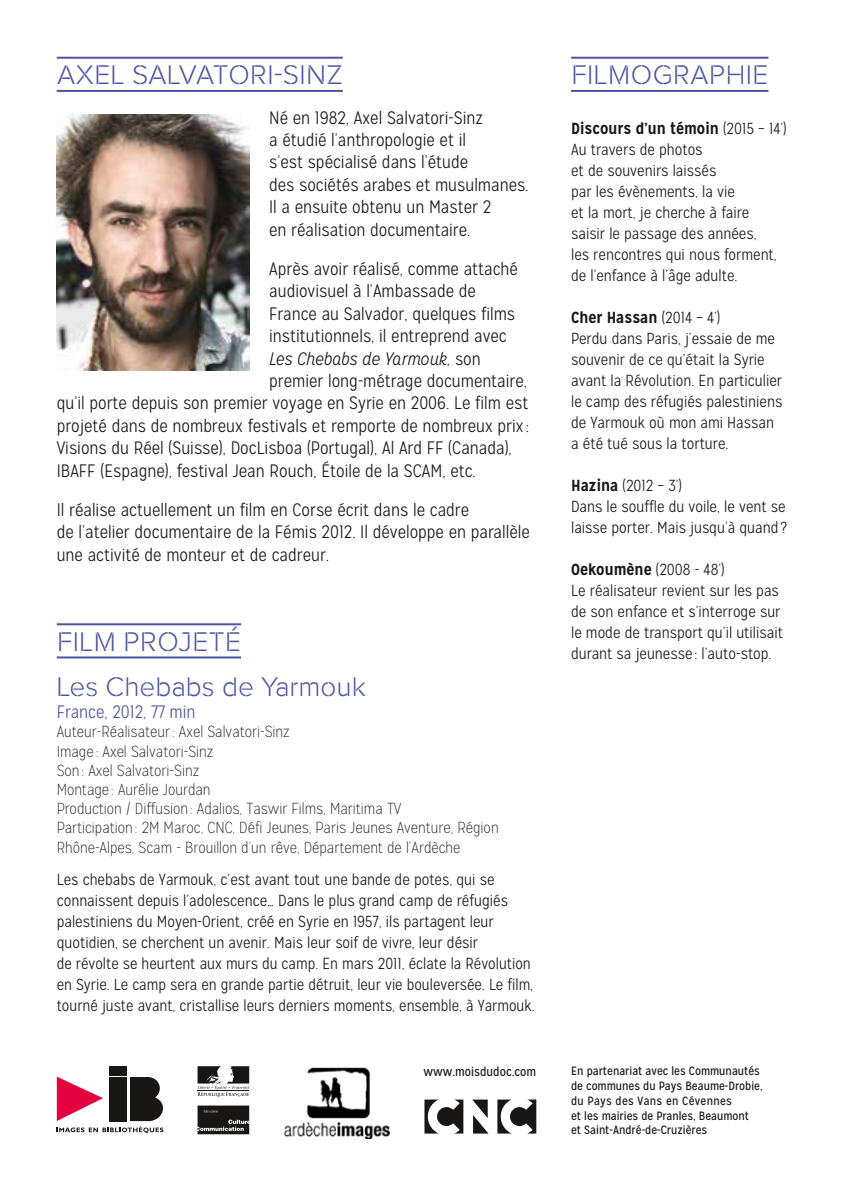
<style>
.page{position:relative;width:851px;height:1191px;background:#fff}
.page>*{position:absolute;margin:0;border:0;box-sizing:border-box;transform-origin:0 0}
.t1{font:28px "Rafale RU";letter-spacing:.02em;color:#4c54a1}
.t2{font:28px/45px "Rafale RU";color:#4c54a1}
.t3{font:300 18px/22.4px "Mission Gothic";color:#181716}
.t4{font:italic 300 18px "Mission Gothic";color:#181716}
.t5{font:300 18px "Mission Gothic";color:#4c54a1}
.t6{font:300 16px/21px "Mission Gothic";color:#181716}
.t7{font:100 16px/19.2px "Mission Gothic";color:#181716}
.t8{font:12.8px "Mission Gothic";color:#181716}
.t9{font:12px/14.8px "Mission Gothic";color:#181716}
.s1{font-style:normal}
.s2{font-weight:700}
</style>
<div class="page">
<svg style="left:197px;top:1105px;width:52px;height:29px;background:#353434"></svg>
<svg style="left:197px;top:1066px;width:52px;height:30px"></svg>
<hr style="left:197px;top:1090px;width:52px;height:1px;background:#181716">
<svg style="left:424px;top:1099px;width:112px;height:34px"></svg>
<div style="left:109px;top:1065px;width:18px;height:10px;background:#181716"></div>
<svg style="left:57px;top:1076px;width:107px;height:57px"></svg>
<img style="left:283px;top:1067px;width:106px;height:71px">
<hr style="left:57px;top:57px;width:286px;height:2px;background:#4c54a1">
<hr style="left:57px;top:90px;width:286px;height:2px;background:#4c54a1">
<hr style="left:57px;top:623px;width:184px;height:2px;background:#4c54a1">
<hr style="left:57px;top:656px;width:184px;height:2px;background:#4c54a1">
<hr style="left:571px;top:57px;width:197px;height:2px;background:#4c54a1">
<hr style="left:571px;top:90px;width:197px;height:2px;background:#4c54a1">
<img style="left:57px;top:115px;width:192px;height:255px">
<h1 class="t1" style="left:57px;top:59px;width:287px">AXEL SALVATORI-SINZ</h1>
<p class="t3" style="left:269px;top:106px;width:261px">Né en 1982, Axel Salvatori-Sinz<br>a étudié l’anthropologie et il<br>s’est spécialisé dans l’étude<br>des sociétés arabes et musulmanes.<br>Il a ensuite obtenu un Master 2<br>en réalisation documentaire.</p>
<p class="t3" style="left:269px;top:258px;width:250px">Après avoir réalisé, comme attaché</p>
<p class="t3" style="left:269px;top:280px;width:208px">audiovisuel à l’Ambassade de</p>
<p class="t3" style="left:269px;top:303px;width:247px">France au Salvador, quelques films</p>
<p class="t3" style="left:269px;top:325px;width:239px">institutionnels, il entreprend avec</p>
<p class="t4" style="left:269px;top:348px;width:213px">Les Chebabs de Yarmouk, <span class="s1">son</span></p>
<p class="t3" style="left:269px;top:370px;width:259px">premier long-métrage documentaire,</p>
<p class="t3" style="left:57px;top:392px;width:473px">qu’il porte depuis son premier voyage en Syrie en 2006. Le film est</p>
<p class="t3" style="left:57px;top:415px;width:474px">projeté dans de nombreux festivals et remporte de nombreux prix :</p>
<p class="t3" style="left:57px;top:437px;width:456px">Visions du Réel (Suisse), DocLisboa (Portugal), Al Ard FF (Canada),</p>
<p class="t3" style="left:57px;top:459px;width:420px">IBAFF (Espagne), festival Jean Rouch, Étoile de la SCAM, etc.</p>
<p class="t3" style="left:57px;top:499px;width:474px">Il réalise actuellement un film en Corse écrit dans le cadre<br>de l’atelier documentaire de la Fémis 2012. Il développe en parallèle une activité de monteur et de cadreur.</p>
<h1 class="t2" style="left:57px;top:619px;width:310px">FILM PROJETÉ<br>Les Chebabs de Yarmouk</h1>
<p class="t5" style="left:57px;top:701px;width:140px">France, 2012, 77 min</p>
<p class="t7" style="left:57px;top:722px;width:443px">Auteur-Réalisateur: Axel Salvatori-Sinz<br>Image : Axel Salvatori-Sinz<br>Son : Axel Salvatori-Sinz<br>Montage : Aurélie Jourdan<br>Production / Diffusion : Adalios, Taswir Films, Maritima TV<br>Participation : 2M Maroc, CNC, Défi Jeunes, Paris Jeunes Aventure, Région Rhône-Alpes, Scam - Brouillon d’un rêve, Département de l’Ardèche</p>
<p class="t6" style="left:57px;top:869px;width:479px">Les chebabs de Yarmouk, c’est avant tout une bande de potes, qui se connaissent depuis l’adolescence… Dans le plus grand camp de réfugiés palestiniens du Moyen-Orient, créé en Syrie en 1957, ils partagent leur quotidien, se cherchent un avenir. Mais leur soif de vivre, leur désir<br>de révolte se heurtent aux murs du camp. En mars 2011, éclate la Révolution en Syrie. Le camp sera en grande partie détruit, leur vie bouleversée. Le film, tourné juste avant, cristallise leurs derniers moments, ensemble, à Yarmouk.</p>
<h1 class="t1" style="left:571px;top:59px;width:198px">FILMOGRAPHIE</h1>
<p class="t6" style="left:571px;top:118px;width:217px"><span class="s2">Discours d’un témoin</span> (2015 – 14’)<br>Au travers de photos<br>et de souvenirs laissés<br>par les évènements, la vie<br>et la mort, je cherche à faire saisir le passage des années,<br>les rencontres qui nous forment, de l’enfance à l’âge adulte.</p>
<p class="t6" style="left:571px;top:307px;width:213px"><span class="s2">Cher Hassan</span> (2014 – 4’)<br>Perdu dans Paris, j’essaie de me souvenir de ce qu’était la Syrie avant la Révolution. En particulier le camp des réfugiés palestiniens de Yarmouk où mon ami Hassan a été tué sous la torture.</p>
<p class="t6" style="left:571px;top:475px;width:217px"><span class="s2">Hazina</span> (2012 – 3’)<br>Dans le souffle du voile, le vent se laisse porter. Mais jusqu’à quand ?</p>
<p class="t6" style="left:571px;top:559px;width:213px"><span class="s2">Oekoumène</span> (2008 - 48’)<br>Le réalisateur revient sur les pas de son enfance et s’interroge sur le mode de transport qu’il utilisait durant sa jeunesse : l’auto-stop.</p>
<p class="t8" style="left:423px;top:1063px;width:114px">www.moisdudoc.com</p>
<p class="t9" style="left:571px;top:1063px;width:193px">En partenariat avec les Communautés de communes du Pays Beaume-Drobie, du Pays des Vans en Cévennes<br>et les mairies de Pranles, Beaumont<br>et Saint-André-de-Cruzières</p>
</div>
